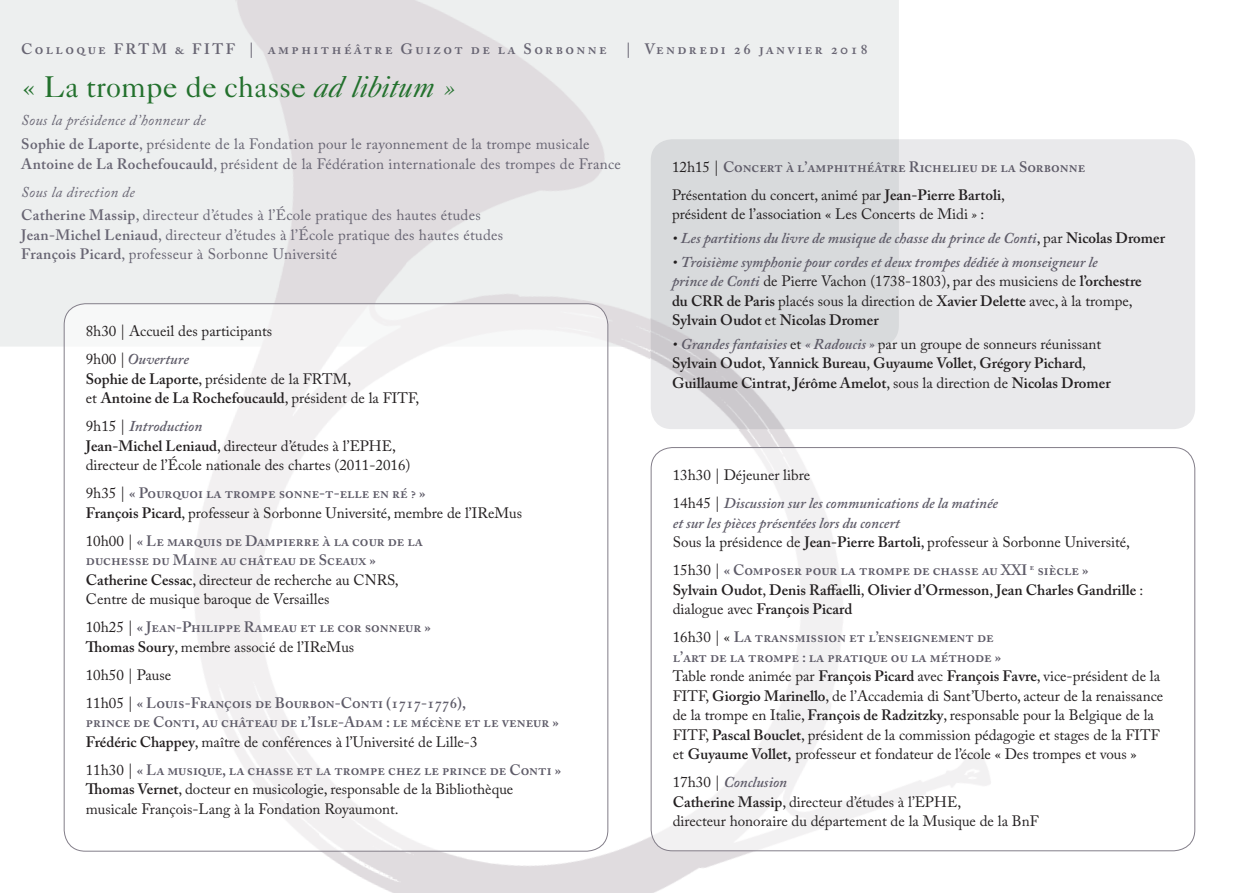
<style>
.page{position:relative;width:1259px;height:893px;background:#fff}
.page>*{position:absolute;margin:0;border:0;box-sizing:border-box;transform-origin:0 0}
.t1{font:30px "Caslon Five Forty";color:#23712d}
.t2{font:15px/19.5px "Adobe Caslon Pro";color:#231f20}
.t3{font:15px "Adobe Caslon Pro";letter-spacing:.02em;color:#676472}
.t4{font:600 15px/19.5px "Adobe Caslon Pro";color:#231f20}
.t5{font:600 15px/19.5px "Adobe Caslon Pro";color:#5e5b68}
.t6{font:italic 600 15px/19.5px "Adobe Caslon Pro";color:#5e5b68}
.t7{font:600 15px "Adobe Caslon Pro";letter-spacing:.16em;color:#676472}
.t8{font:italic 15px "Adobe Caslon Pro";letter-spacing:.02em;color:#676472}
.s1{font-style:italic}
.s2{font-weight:600}
.s3{font-weight:400;color:#231f20}
.s4{font-weight:400;font-style:normal;color:#231f20}
.s5{font-style:normal;color:#231f20}
.s6{font-weight:600;font-style:italic;color:#5e5b68}
.s7{font-weight:400;font-style:italic}
.s8{font-style:italic;color:#5e5b68}
.s9{font-weight:400}
.s10{font-weight:600;color:#5e5b68}
.s11{color:#231f20}
.s12{color:#5e5b68}
</style>
<div class="page">
<div style="left:0;top:0;width:82px;height:347px;background:#edefef"></div>
<svg style="left:651px;top:139px;width:544px;height:290px;background:#e2e3e5"></svg>
<div style="left:64px;top:304px;width:544px;height:547px;background:linear-gradient(to right,#fbfbfb,#fdfdfd);border-radius:21px"></div>
<p class="t7" style="left:21px;top:40px;width:587px">Colloque FRTM &amp; FITF | amphithéâtre Guizot de la Sorbonne</p>
<p class="t7" style="left:626px;top:40px;width:243px">| Vendredi 26 janvier 2018</p>
<p class="t1" style="left:21px;top:69px;width:437px">« La trompe de chasse <span class="s1">ad libitum »</span></p>
<p class="t8" style="left:21px;top:111px;width:186px">Sous la présidence d’honneur de</p>
<p class="t3" style="left:21px;top:135px;width:570px"><span class="s2">Sophie de Laporte</span>, présidente de la Fondation pour le rayonnement de la trompe musicale</p>
<p class="t3" style="left:21px;top:155px;width:601px"><span class="s2">Antoine de La Rochefoucauld</span>, président de la Fédération internationale des trompes de France</p>
<p class="t8" style="left:21px;top:183px;width:115px">Sous la direction de</p>
<p class="t3" style="left:21px;top:206px;width:461px"><span class="s2">Catherine Massip</span>, directeur d’études à l’École pratique des hautes études</p>
<p class="t3" style="left:21px;top:226px;width:483px"><span class="s2">Jean-Michel Leniaud</span>, directeur d’études à l’École pratique des hautes études</p>
<p class="t3" style="left:21px;top:245px;width:317px"><span class="s2">François Picard</span>, professeur à Sorbonne Université</p>
<p class="t5" style="left:672px;top:157px;width:415px"><span class="s3">12h15 |</span> Concert à l’amphithéâtre Richelieu de la Sorbonne</p>
<p class="t2" style="left:672px;top:185px;width:334px">Présentation du concert, animé par <span class="s2">Jean-Pierre Bartoli</span>, président de l’association « Les Concerts de Midi <span class="s1">»</span> :</p>
<p class="t6" style="left:672px;top:228px;width:495px"><span class="s3">•</span> Les partitions du livre de musique de chasse du prince de Conti<span class="s4">, par</span> <span class="s5">Nicolas Dromer</span></p>
<p class="t2" style="left:672px;top:252px;width:471px"><span class="s1">•</span> <span class="s6">Troisième symphonie pour cordes et deux trompes dédiée à monseigneur le<br>prince de Conti</span> de Pierre Vachon (1738-1803), par des musiciens de <span class="s2">l’orchestre du CRR de Paris</span> placés sous la direction de <span class="s2">Xavier Delette</span> avec, à la trompe, <span class="s2">Sylvain Oudot</span> et <span class="s2">Nicolas Dromer</span></p>
<p class="t4" style="left:672px;top:334px;width:440px"><span class="s7">•</span> <span class="s8">Grandes fantaisies</span> <span class="s9">et</span> <span class="s8">« Radoucis »</span> <span class="s9">par un groupe de sonneurs réunissant<br></span>Sylvain Oudot<span class="s9">,</span> Yannick Bureau<span class="s9">,</span> Guyaume Vollet<span class="s9">,</span> Grégory Pichard<span class="s9">,<br></span>Guillaume Cintrat, Jérôme Amelot<span class="s9">, sous la direction de</span> Nicolas Dromer</p>
<p class="t2" style="left:86px;top:321px;width:188px">8h30 | Accueil des participants</p>
<p class="t2" style="left:86px;top:349px;width:335px">9h00 <span class="s1">|</span> <span class="s6">Ouverture<br></span><span class="s2">Sophie de Laporte</span>, présidente de la FRTM,<br>et <span class="s2">Antoine de La Rochefoucauld</span>, président de la FITF,</p>
<p class="t2" style="left:86px;top:416px;width:326px">9h15 | <span class="s6">Introduction<br></span><span class="s2">Jean-Michel Leniaud</span>, directeur d’études à l’EPHE, directeur de l’École nationale des chartes (2011-2016)</p>
<p class="t2" style="left:86px;top:483px;width:438px">9h35 | <span class="s10">« Pourquoi la trompe sonne-t-elle en ré ? »<br></span><span class="s2">François Picard</span>, professeur à Sorbonne Université, membre de l’IReMus</p>
<p class="t2" style="left:86px;top:531px;width:338px">10h00 | <span class="s10">« Le marquis de Dampierre à la cour de la duchesse du Maine au château de Sceaux » </span><span class="s2">Catherine Cessac</span>, directeur de recherche au CNRS, Centre de musique baroque de Versailles</p>
<p class="t5" style="left:86px;top:617px;width:346px"><span class="s3">10h25 |</span> « Jean-Philippe Rameau et le cor sonneur »<br><span class="s11">Thomas Soury</span><span class="s3">, membre associé de l’IReMus</span></p>
<p class="t2" style="left:86px;top:665px;width:87px">10h50 | Pause</p>
<p class="t5" style="left:86px;top:693px;width:474px"><span class="s3">11h05 |</span> « Louis-François de Bourbon-Conti (1717-1776),<br>prince de Conti, au château de l’Isle-Adam : le mécène et le veneur »<br><span class="s11">Frédéric Chappey</span><span class="s3">, maître de conférences à l’Université de Lille-3</span></p>
<p class="t2" style="left:86px;top:760px;width:477px">11h30 | <span class="s10">« La musique, la chasse et la trompe chez le prince de Conti »<br></span><span class="s2">Thomas Vernet</span>, docteur en musicologie, responsable de la Bibliothèque musicale François-Lang à la Fondation Royaumont.</p>
<p class="t2" style="left:673px;top:465px;width:139px">13h30 | Déjeuner libre</p>
<p class="t6" style="left:673px;top:493px;width:459px"><span class="s4">14h45 |</span> Discussion sur les communications de la matinée<br>et sur les pièces présentées lors du concert<br><span class="s4">Sous la présidence de</span> <span class="s5">Jean-Pierre Bartoli</span><span class="s4">, professeur à Sorbonne Université,</span></p>
<p class="t4" style="left:673px;top:560px;width:472px"><span class="s9">15h30 |</span> <span class="s12">« Composer pour la trompe de chasse au XXI</span> <sup>e</sup> <span class="s12">siècle »<br></span>Sylvain Oudot<span class="s9">,</span> Denis Raffaelli<span class="s9">,</span> Olivier d’Ormesson<span class="s9">,</span> Jean Charles Gandrille <span class="s9">: dialogue avec</span> François Picard</p>
<p class="t2" style="left:673px;top:627px;width:492px">16h30 | « <span class="s10">La transmission et l’enseignement de<br>l’art de la trompe : la pratique ou la méthode »<br></span>Table ronde animée par <span class="s2">François Picard</span> avec <span class="s2">François Favre</span>, vice-président de la FITF, <span class="s2">Giorgio Marinello</span>, de l’Accademia di Sant’Uberto, acteur de la renaissance de la trompe en Italie, <span class="s2">François de Radzitzky</span>, responsable pour la Belgique de la FITF, <span class="s2">Pascal Bouclet</span>, président de la commission pédagogie et stages de la FITF et <span class="s2">Guyaume Vollet,</span> professeur et fondateur de l’école « Des trompes et vous »</p>
<p class="t2" style="left:673px;top:772px;width:367px">17h30 | <span class="s6">Conclusion<br></span><span class="s2">Catherine Massip</span>, directeur d’études à l’EPHE,<br>directeur honoraire du département de la Musique de la BnF</p>
</div>
